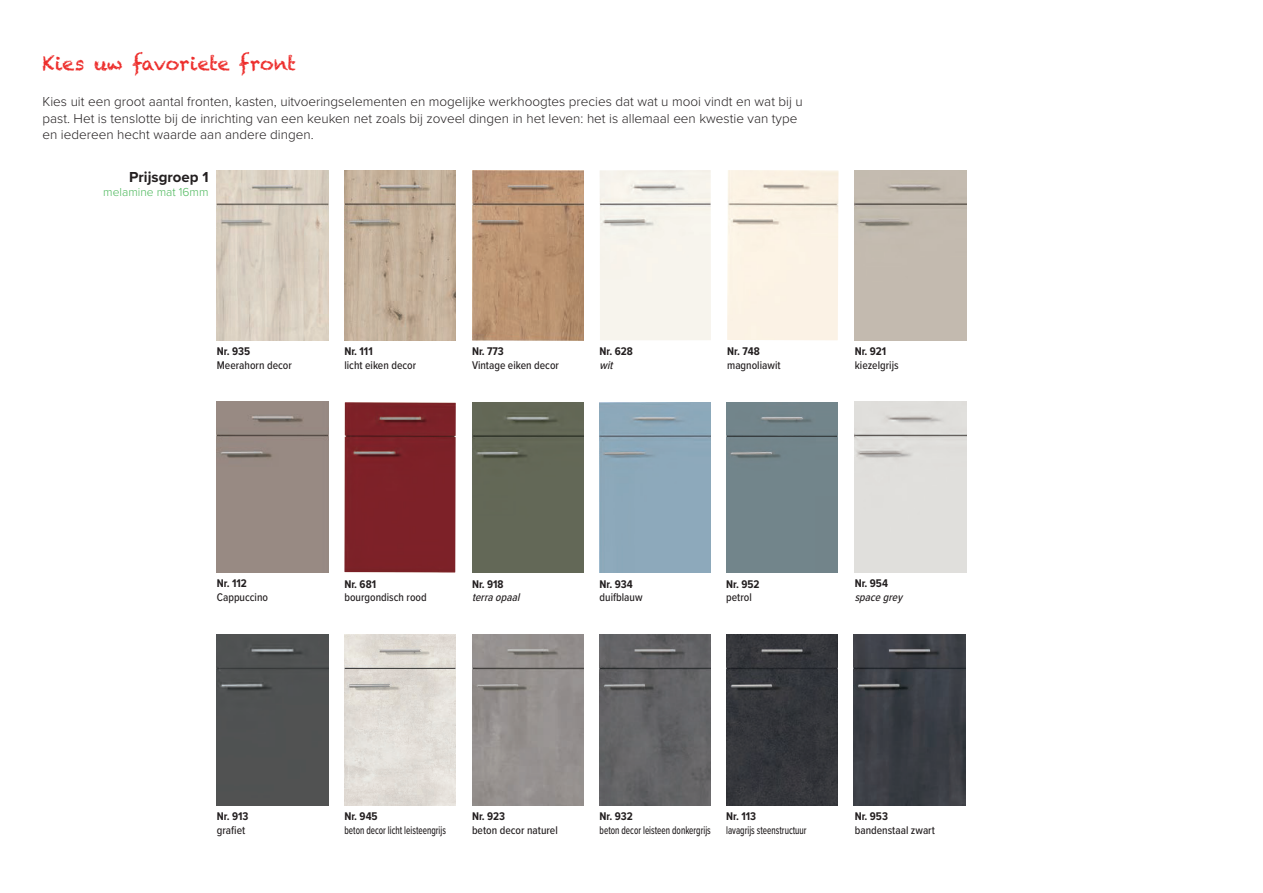
<style>
.page{position:relative;width:1263px;height:893px;background:#fff}
.page>*{position:absolute;margin:0;border:0;box-sizing:border-box;transform-origin:0 0}
.t1{font:19.2px "Chalkduster";color:#ed2e2c}
.t2{font:700 15px "Proxima Nova";color:#231f20}
.t3{font:300 13.5px/16.2px "Proxima Nova";color:#231f20}
.t4{font:300 12px "Proxima Nova";color:#4ab759}
.t5{font:500 11.55px "Proxima Nova Cond";color:#231f20}
.t6{font:700 11.55px "Proxima Nova Cond";color:#231f20}
.t7{font:500 11.55px "Proxima Nova Cond";color:#231f20;scale:.79 1}
.t8{font:italic 500 11.55px "Proxima Nova Cond";color:#231f20}
</style>
<div class="page">
<img style="left:344px;top:170px;width:112px;height:170px">
<img style="left:217px;top:170px;width:111px;height:170px">
<img style="left:472px;top:170px;width:111px;height:170px">
<div style="left:727px;top:170px;width:111px;height:170px;background:#fbf2e5"></div>
<div style="left:855px;top:170px;width:111px;height:170px;background:#c3baaf"></div>
<img style="left:344px;top:402px;width:112px;height:170px">
<div style="left:472px;top:402px;width:111px;height:170px;background:#636857"></div>
<div style="left:600px;top:402px;width:111px;height:170px;background:#8da9bb"></div>
<div style="left:217px;top:635px;width:111px;height:170px;background:#505252"></div>
<div style="left:217px;top:402px;width:111px;height:170px;background:#988a83"></div>
<img style="left:344px;top:635px;width:112px;height:170px">
<div style="left:726px;top:402px;width:111px;height:170px;background:#72858b"></div>
<img style="left:472px;top:635px;width:111px;height:170px">
<img style="left:600px;top:635px;width:111px;height:170px">
<div style="left:855px;top:402px;width:111px;height:170px;background:#e0dfdc"></div>
<img style="left:854px;top:635px;width:111px;height:170px">
<img style="left:726px;top:635px;width:111px;height:170px">
<h1 class="t1" style="left:43px;top:52px;width:255px">Kies uw favoriete front</h1>
<p class="t3" style="left:43px;top:93px;width:762px">Kies uit een groot aantal fronten, kasten, uitvoeringselementen en mogelijke werkhoogtes precies dat wat u mooi vindt en wat bij u past. Het is tenslotte bij de inrichting van een keuken net zoals bij zoveel dingen in het leven: het is allemaal een kwestie van type en iedereen hecht waarde aan andere dingen.</p>
<p class="t2" style="left:129px;top:166px;width:81px">Prijsgroep 1</p>
<p class="t4" style="left:103px;top:183px;width:107px">melamine mat 16mm</p>
<p class="t6" style="left:217px;top:343px;width:35px">Nr. 935</p>
<p class="t5" style="left:217px;top:357px;width:76px">Meerahorn decor</p>
<p class="t6" style="left:344px;top:343px;width:30px">Nr. 111</p>
<p class="t5" style="left:344px;top:357px;width:73px">licht eiken decor</p>
<p class="t6" style="left:472px;top:343px;width:33px">Nr. 773</p>
<p class="t5" style="left:472px;top:357px;width:88px">Vintage eiken decor</p>
<p class="t6" style="left:600px;top:343px;width:35px">Nr. 628</p>
<p class="t8" style="left:600px;top:357px;width:18px">wit</p>
<p class="t6" style="left:727px;top:343px;width:34px">Nr. 748</p>
<p class="t5" style="left:727px;top:357px;width:55px">magnoliawit</p>
<p class="t6" style="left:855px;top:343px;width:33px">Nr. 921</p>
<p class="t5" style="left:855px;top:357px;width:45px">kiezelgrijs</p>
<p class="t6" style="left:217px;top:575px;width:31px">Nr. 112</p>
<p class="t5" style="left:217px;top:589px;width:53px">Cappuccino</p>
<p class="t6" style="left:344px;top:575px;width:33px">Nr. 681</p>
<p class="t5" style="left:344px;top:589px;width:84px">bourgondisch rood</p>
<p class="t6" style="left:472px;top:575px;width:33px">Nr. 918</p>
<p class="t8" style="left:472px;top:589px;width:52px">terraopaal</p>
<p class="t6" style="left:600px;top:575px;width:35px">Nr. 934</p>
<p class="t5" style="left:600px;top:589px;width:44px">duifblauw</p>
<p class="t6" style="left:726px;top:575px;width:35px">Nr. 952</p>
<p class="t5" style="left:726px;top:589px;width:27px">petrol</p>
<p class="t6" style="left:855px;top:575px;width:35px">Nr. 954</p>
<p class="t8" style="left:855px;top:589px;width:52px">spacegrey</p>
<p class="t6" style="left:217px;top:808px;width:33px">Nr. 913</p>
<p class="t5" style="left:217px;top:822px;width:30px">grafiet</p>
<p class="t6" style="left:344px;top:808px;width:35px">Nr. 945</p>
<p class="t7" style="left:344px;top:822px;width:130px">beton decor licht leisteengrijs</p>
<p class="t6" style="left:472px;top:808px;width:35px">Nr. 923</p>
<p class="t5" style="left:472px;top:822px;width:87px">beton decor naturel</p>
<p class="t6" style="left:600px;top:808px;width:35px">Nr. 932</p>
<p class="t7" style="left:600px;top:822px;width:142px">beton decor leisteen donkergrijs</p>
<p class="t6" style="left:726px;top:808px;width:31px">Nr. 113</p>
<p class="t7" style="left:726px;top:822px;width:103px">lavagrijs steenstructuur</p>
<p class="t6" style="left:855px;top:808px;width:35px">Nr. 953</p>
<p class="t5" style="left:855px;top:822px;width:82px">bandenstaal zwart</p>
</div>
